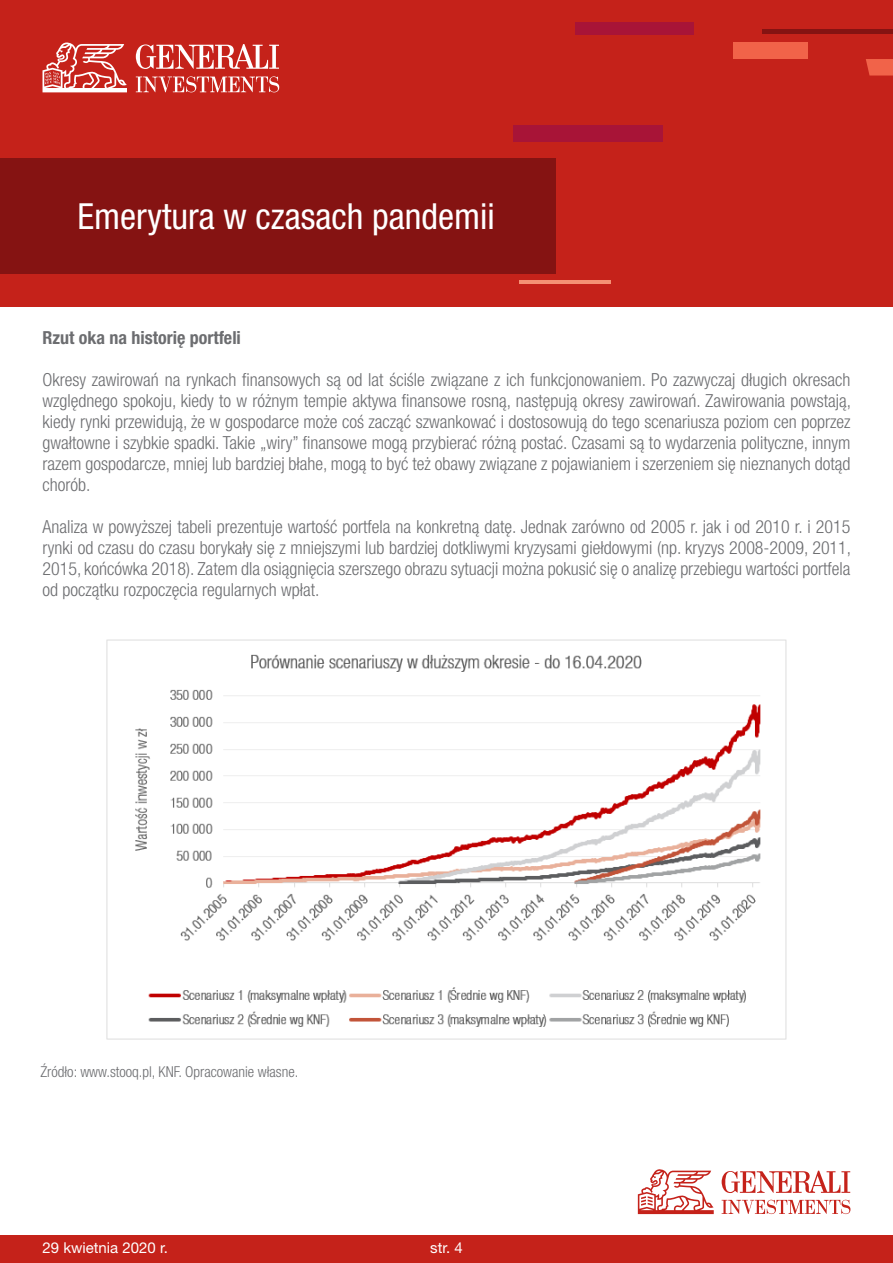
<style>
.page{position:relative;width:893px;height:1263px;background:#fff}
.page>*{position:absolute;margin:0;border:0;box-sizing:border-box;transform-origin:0 0}
.t1{font:condensed 36px "Helvetica Neue LT Pro";color:#fff}
._04_Copy_10_pt{font:300 condensed 18px/21px "Helvetica Neue LT Pro";color:#6c6d70;text-align:justify}
._04_Copy_10_pt-2{font:700 condensed 18px "Helvetica Neue LT Pro";color:#6c6d70}
._04_Copy_10_pt-3{font:300 condensed 15px "Helvetica Neue LT Pro";color:#6c6d70}
.t2{font:15px "Helvetica Neue LT Pro";color:#fff}
</style>
<div class="page">
<div style="left:0;top:1235px;width:893px;height:28px;background:#c5221a"></div>
<svg style="left:638px;top:1169px;width:76px;height:45px"></svg>
<svg style="left:722px;top:1200px;width:128px;height:14px"></svg>
<svg style="left:722px;top:1171px;width:128px;height:22px"></svg>
<div style="left:0;top:0;width:893px;height:307px;background:#c5221a"></div>
<div style="left:575px;top:22px;width:118px;height:12px;background:#a81437"></div>
<div style="left:513px;top:125px;width:149px;height:17px;background:#a81437"></div>
<hr style="left:762px;top:30px;width:131px;height:4px;background:#851312">
<div style="left:733px;top:43px;width:75px;height:16px;background:#f16349"></div>
<svg style="left:866px;top:59px;width:27px;height:17px"></svg>
<hr style="left:519px;top:280px;width:91px;height:4px;background:#f59174">
<div style="left:0;top:158px;width:556px;height:116px;background:#851312"></div>
<svg style="left:136px;top:76px;width:143px;height:16px"></svg>
<svg style="left:136px;top:44px;width:143px;height:25px"></svg>
<svg style="left:43px;top:42px;width:84px;height:50px"></svg>
<img style="left:106px;top:639px;width:681px;height:401px">
<p class="t1" style="left:78px;top:195px;width:419px">Emerytura w czasach pandemii</p>
<p class="_04_Copy_10_pt-2" style="left:43px;top:327px;width:200px">Rzut oka na historię portfeli</p>
<p class="_04_Copy_10_pt" style="left:43px;top:369px;width:810px">Okresy zawirowań na rynkach finansowych są od lat ściśle związane z ich funkcjonowaniem. Po zazwyczaj długich okresach względnego spokoju, kiedy to w różnym tempie aktywa finansowe rosną, następują okresy zawirowań. Zawirowania powstają, kiedy rynki przewidują, że w gospodarce może coś zacząć szwankować i dostosowują do tego scenariusza poziom cen poprzez gwałtowne i szybkie spadki. Takie „wiry” finansowe mogą przybierać różną postać. Czasami są to wydarzenia polityczne, innym razem gospodarcze, mniej lub bardziej błahe, mogą to być też obawy związane z pojawianiem i szerzeniem się nieznanych dotąd chorób.</p>
<p class="_04_Copy_10_pt" style="left:43px;top:516px;width:810px">Analiza w powyższej tabeli prezentuje wartość portfela na konkretną datę. Jednak zarówno od 2005 r. jak i od 2010 r. i 2015 rynki od czasu do czasu borykały się z mniejszymi lub bardziej dotkliwymi kryzysami giełdowymi (np. kryzys 2008-2009, 2011, 2015, końcówka 2018). Zatem dla osiągnięcia szerszego obrazu sytuacji można pokusić się o analizę przebiegu wartości portfela od początku rozpoczęcia regularnych wpłat.</p>
<p class="_04_Copy_10_pt-3" style="left:40px;top:1062px;width:260px">Źródło: www.stooq.pl, KNF. Opracowanie własne.</p>
<p class="t2" style="left:43px;top:1238px;width:127px">29 kwietnia 2020 r.</p>
<p class="t2" style="left:430px;top:1238px;width:34px">str. 4</p>
</div>
